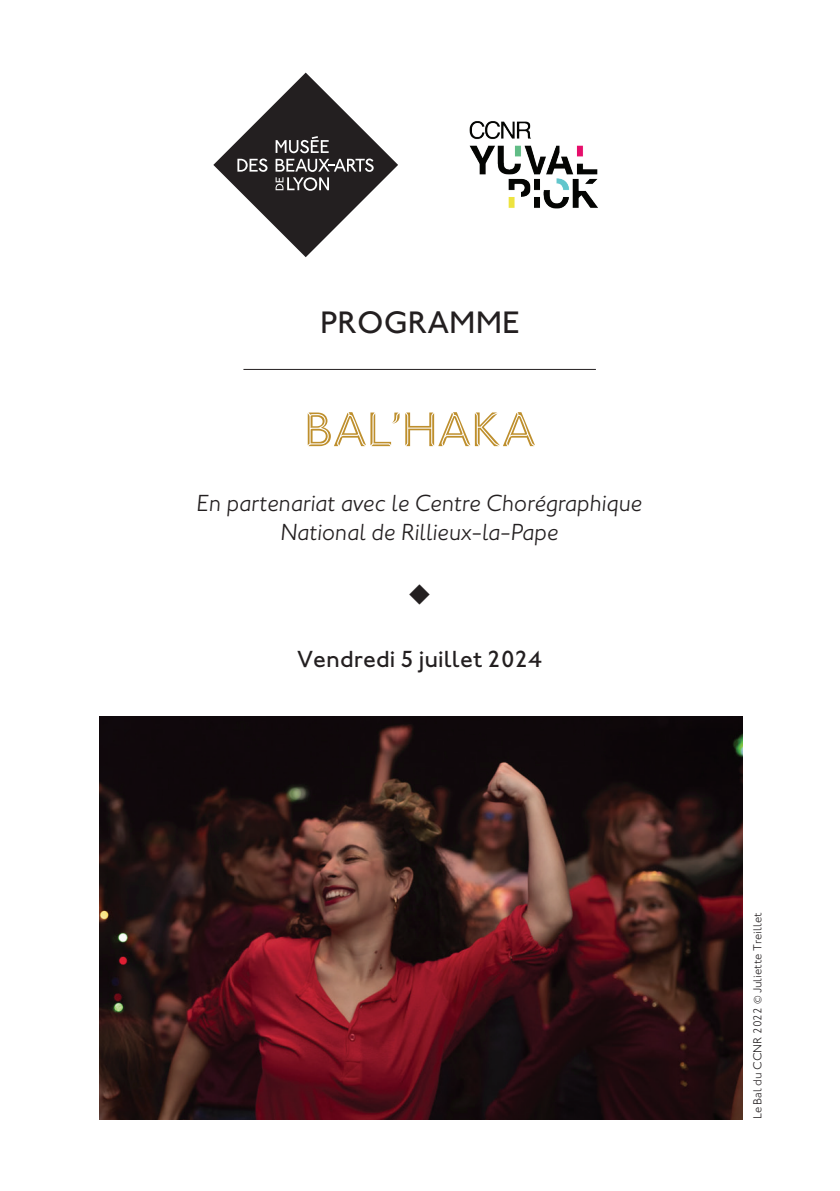
<style>
.page{position:relative;width:840px;height:1191px;background:#fff}
.page>*{position:absolute;margin:0;border:0;box-sizing:border-box;transform-origin:0 0}
.t1{font:50px "Johnston ITC MBAL Medium";letter-spacing:-.01em;color:#be8f2d}
.t2{font:500 32px "Johnston ITC";color:#231f20}
.t3{font:italic 300 24px/28.8px "Johnston ITC Pro";color:#231f20;text-align:center}
.t4{font:500 24px "Johnston ITC";color:#231f20}
.t5{font:24px "MS Gothic";color:#231f20}
.t6{font:300 12px "Johnston ITC";color:#231f20}
</style>
<div class="page">
<svg style="left:213px;top:73px;width:185px;height:184px"></svg>
<hr style="left:243px;top:369px;width:352px;height:1px;background:#231f20">
<img style="left:100px;top:716px;width:641px;height:403px">
<img style="left:469px;top:121px;width:129px;height:88px">
<h2 class="t2" style="left:320px;top:304px;width:201px">PROGRAMME</h2>
<h1 class="t1" style="left:304px;top:402px;width:233px">BAL'HAKA</h1>
<p class="t3" style="left:196px;top:489px;width:447px">En partenariat avec le Centre Chorégraphique<br>National de Rillieux-la-Pape</p>
<p class="t5" style="left:407px;top:582px;width:25px">◆</p>
<p class="t4" style="left:297px;top:645px;width:246px">Vendredi 5 juillet 2024</p>
<p class="t6" style="left:750px;top:1119px;width:208px;rotate:-90deg">Le Bal du CCNR 2022 © Juliette Treillet</p>
</div>
